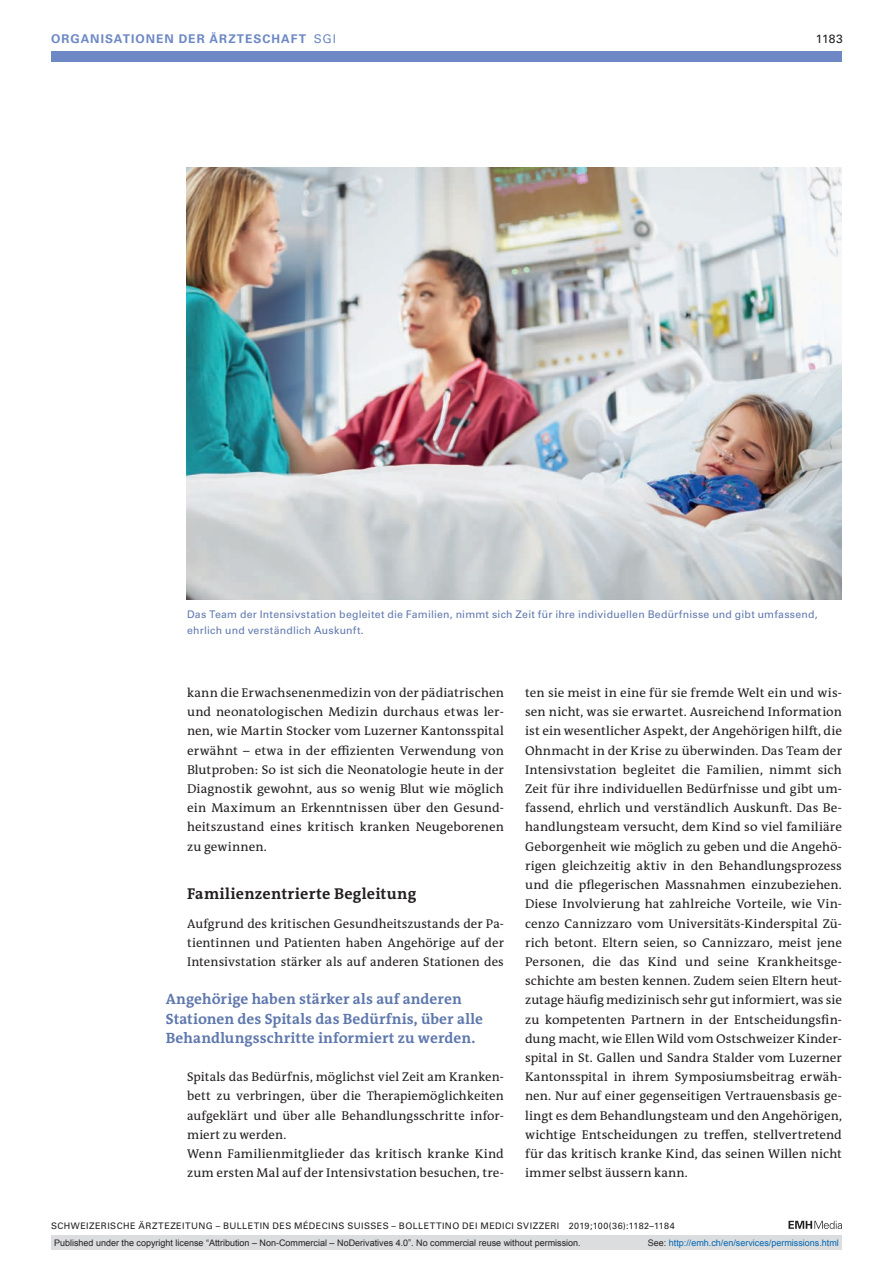
<style>
.page{position:relative;width:893px;height:1263px;background:#fff}
.page>*{position:absolute;margin:0;border:0;box-sizing:border-box;transform-origin:0 0}
.t1{font:700 15.75px "The Antiqua B W7";letter-spacing:.015em;color:#231f20}
.t2{font:700 15px/19.2px "The Antiqua B W7";letter-spacing:.01em;color:#5f78ad}
.t3{font:12.75px/19.2px "The Antiqua B W5 Plain";letter-spacing:.01em;color:#231f20;text-align:justify}
.t4{font:700 12px "Univers LT Std";letter-spacing:.085em;color:#6d88c5}
.t5{font:12px "Univers LT Std";color:#231f20}
.t6{font:10.5px/15.8px "Univers LT Std";letter-spacing:.02em;color:#5f78ad}
.t7{font:9px "Arial";color:#231f20}
.t8{font:9px "Univers LT Std";letter-spacing:.05em;color:#231f20}
.t9{font:9px "Arial";color:#0166b3}
.s1{font-weight:400}
.s2{color:#231f20}
</style>
<div class="page">
<svg style="left:788px;top:1221px;width:54px;height:8px"></svg>
<div style="left:51px;top:51px;width:791px;height:11px;background:#6d88c5"></div>
<img style="left:186px;top:168px;width:655px;height:432px">
<div style="left:51px;top:1235px;width:791px;height:15px;background:#dcdddf"></div>
<p class="t4" style="left:51px;top:31px;width:287px">ORGANISATIONEN DER ÄRZTESCHAFT <span class="s1">SGI</span></p>
<p class="t5" style="left:816px;top:31px;width:28px">1183</p>
<p class="t6" style="left:187px;top:606px;width:632px">Das Team der Intensivstation begleitet die Familien, nimmt sich Zeit für ihre individuellen Bedürfnisse und gibt umfassend, ehrlich und verständlich Auskunft.</p>
<p class="t3" style="left:187px;top:683px;width:318px">kann die Erwachsenenmedizin von der pädiatrischen und neonatologischen Medizin durchaus etwas ler&shy;nen, wie Martin Stocker vom Luzerner Kantonsspital erwähnt – etwa in der effizienten Verwendung von Blutproben: So ist sich die Neonatologie heute in der Diagnostik gewohnt, aus so wenig Blut wie möglich ein Maximum an Erkenntnissen über den Gesund&shy;heitszustand eines kritisch kranken Neugeborenen zu gewinnen.</p>
<p class="t1" style="left:187px;top:883px;width:231px">Familienzentrierte Begleitung</p>
<p class="t3" style="left:187px;top:914px;width:318px">Aufgrund des kritischen Gesundheitszustands der Pa&shy;tientinnen und Patienten haben Angehörige auf der Intensivstation stärker als auf anderen Stationen des</p>
<p class="t2" style="left:166px;top:990px;width:318px">Angehörige haben stärker als auf anderen<br>Stationen des Spitals das Bedürfnis, über alle<br>Behandlungsschritte informiert zu werden.</p>
<p class="t3" style="left:187px;top:1067px;width:318px;text-align:left">Spitals das Bedürfnis, möglichst viel Zeit am Kranken&shy;bett zu verbringen, über die Therapiemöglichkeiten aufgeklärt und über alle Behandlungsschritte infor&shy;miert zu werden.<br>Wenn Familienmitglieder das kritisch kranke Kind zum ersten Mal auf der Intensivstation besuchen, tre-</p>
<p class="t3" style="left:525px;top:683px;width:318px">ten sie meist in eine für sie fremde Welt ein und wis&shy;sen nicht, was sie erwartet. Ausreichend Information ist ein wesentlicher Aspekt, der Angehörigen hilft, die Ohnmacht in der Krise zu überwinden. Das Team der Intensivstation begleitet die Familien, nimmt sich Zeit für ihre individuellen Bedürfnisse und gibt um&shy;fassend, ehrlich und verständlich Auskunft. Das Be&shy;handlungsteam versucht, dem Kind so viel familiäre Geborgenheit wie möglich zu geben und die Angehö&shy;rigen gleichzeitig aktiv in den Behandlungsprozess und die pflegerischen Massnahmen einzubeziehen.<br>Diese Involvierung hat zahlreiche Vorteile, wie Vin&shy;cenzo Cannizzaro vom Universitäts-Kinderspital Zü&shy;rich betont. Eltern seien, so Cannizzaro, meist jene Personen, die das Kind und seine Krankheitsge&shy;schichte am besten kennen. Zudem seien Eltern heut&shy;zutage häufig medizinisch sehr gut informiert, was sie zu kompetenten Partnern in der Entscheidungsfin&shy;dung macht, wie Ellen Wild vom Ostschweizer Kinder&shy;spital in St. Gallen und Sandra Stalder vom Luzerner Kantonsspital in ihrem Symposiumsbeitrag erwäh&shy;nen. Nur auf einer gegenseitigen Vertrauensbasis ge&shy;lingt es dem Behandlungsteam und den Angehörigen, wichtige Entscheidungen zu treffen, stellvertretend für das kritisch kranke Kind, das seinen Willen nicht immer selbst äussern kann.</p>
<p class="t8" style="left:51px;top:1220px;width:625px">SCHWEIZERISCHE ÄRZTEZEITUNG – BULLETIN DES MÉDECINS SUISSES – BOLLETTINO DEI MEDICI SVIZZERI 2019;100(36):1182–1184</p>
<p class="t7" style="left:54px;top:1237px;width:528px">Published under the copyright license “Attribution – Non-Commercial – NoDerivatives 4.0”. No commercial reuse without permission.</p>
<p class="t9" style="left:648px;top:1237px;width:193px"><span class="s2">See:</span> http://emh.ch/en/services/permissions.html</p>
</div>
